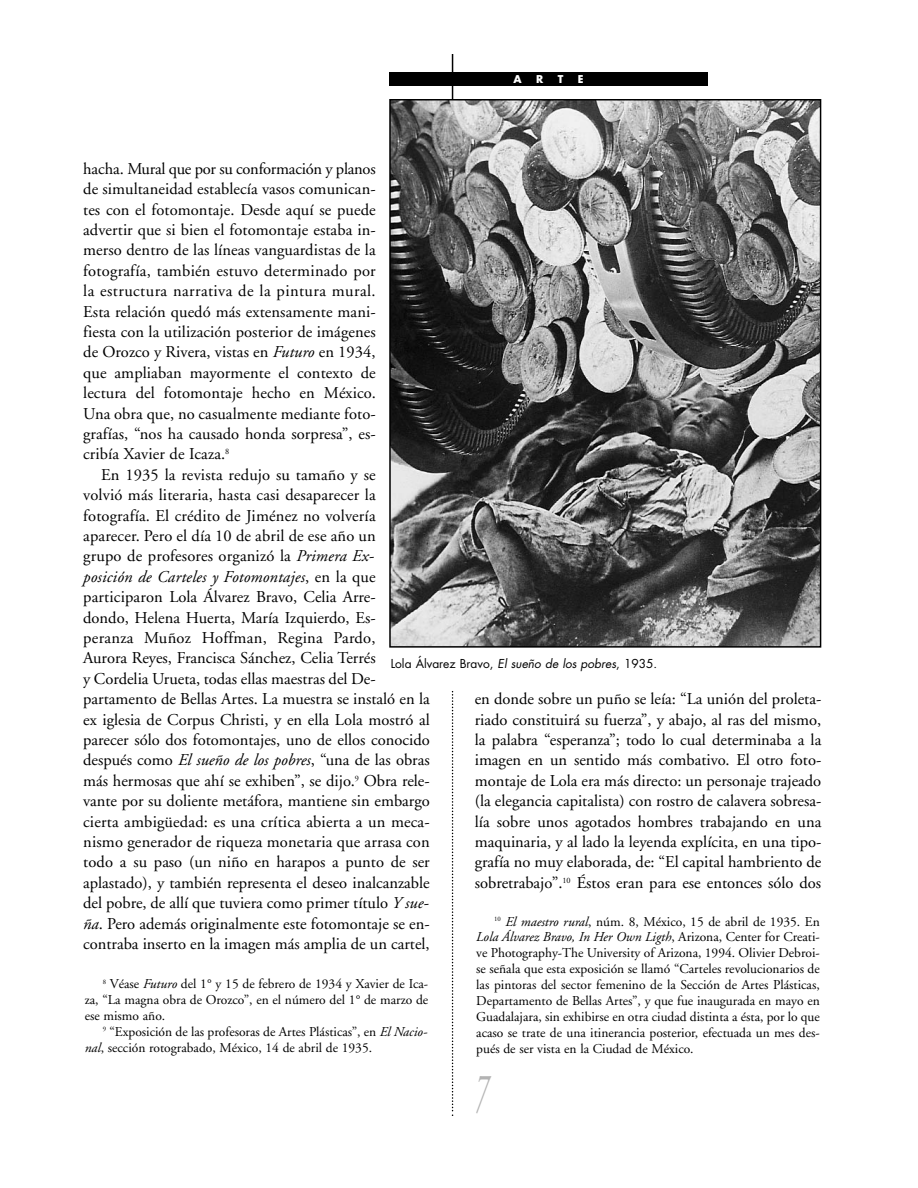
<style>
.page{position:relative;width:918px;height:1188px;background:#fff}
.page>*{position:absolute;margin:0;border:0;box-sizing:border-box;transform-origin:0 0}
.t1{font:italic 54px "Adobe Garamond";color:#b3b3b3;scale:.5 1}
.t2{font:16.5px/20.4px "Adobe Garamond";color:#000;text-align:justify}
.t3{font:13.5px/15.9px "Adobe Garamond";color:#000;text-align:justify}
.t4{font:12px "Futura";color:#000}
.t5{font:700 10.5px "Futura";color:#fff}
.s1{font-style:italic}
</style>
<div class="page">
<hr style="left:452px;top:54px;width:1px;height:306px;background:#000">
<svg style="left:452px;top:691px;width:1px;height:425px"></svg>
<div style="left:389px;top:72px;width:319px;height:14px;background:#000"></div>
<img style="left:392px;top:102px;width:426px;height:543px">
<div style="left:389px;top:99px;width:432px;height:549px;border:2px solid #000"></div>
<p class="t5" style="left:514px;top:74px;width:10px">A</p>
<p class="t5" style="left:536px;top:74px;width:9px">R</p>
<p class="t5" style="left:558px;top:74px;width:7px">T</p>
<p class="t5" style="left:578px;top:74px;width:7px">E</p>
<p class="t2" style="left:83px;top:160px;width:294px">hacha. Mural que por su conformación y planos de simultaneidad establecía vasos comunican&shy;tes con el fotomontaje. Desde aquí se puede advertir que si bien el fotomontaje estaba in&shy;merso dentro de las líneas vanguardistas de la fotografía, también estuvo determinado por la estructura narrativa de la pintura mural.<br>Esta relación quedó más extensamente mani&shy;fiesta con la utilización posterior de imágenes de Orozco y Rivera, vistas en <span class="s1">Futuro</span> en 1934, que ampliaban mayormente el contexto de lectura del fotomontaje hecho en México.<br>Una obra que, no casualmente mediante foto&shy;grafías, “nos ha causado honda sorpresa”, es&shy;cribía Xavier de Icaza.<sup>8</sup></p>
<p class="t2" style="left:83px;top:466px;width:348px;text-align:left;text-indent:18px">En 1935 la revista redujo su tamaño y se<br>volvió más literaria, hasta casi desaparecer la fotografía. El crédito de Jiménez no volvería aparecer. Pero el día 10 de abril de ese año un<br>grupo de profesores organizó la <span class="s1">Primera Ex-<br>posición de Carteles y Fotomontajes</span>, en la que participaron Lola Álvarez Bravo, Celia Arre-<br>dondo, Helena Huerta, María Izquierdo, Es&shy;peranza Muñoz Hoffman, Regina Pardo,<br>Aurora Reyes, Francisca Sánchez, Celia Terrés<br>y Cordelia Urueta, todas ellas maestras del De&shy;partamento de Bellas Artes. La muestra se instaló en la ex iglesia de Corpus Christi, y en ella Lola mostró al parecer sólo dos fotomontajes, uno de ellos conocido después como <span class="s1">El sueño de los pobres</span>, “una de las obras más hermosas que ahí se exhiben”, se dijo.<sup>9</sup> Obra rele&shy;vante por su doliente metáfora, mantiene sin embargo cierta ambigüedad: es una crítica abierta a un meca&shy;nismo generador de riqueza monetaria que arrasa con todo a su paso (un niño en harapos a punto de ser aplastado), y también representa el deseo inalcanzable del pobre, de allí que tuviera como primer título <span class="s1">Y sue&shy;ña</span>. Pero además originalmente este fotomontaje se en&shy;contraba inserto en la imagen más amplia de un cartel,</p>
<p class="t4" style="left:391px;top:658px;width:268px">Lola Álvarez Bravo, <span class="s1">El sueño de los pobres</span>, 1935.</p>
<p class="t2" style="left:475px;top:690px;width:348px">en donde sobre un puño se leía: “La unión del proleta&shy;riado constituirá su fuerza”, y abajo, al ras del mismo, la palabra “esperanza”; todo lo cual determinaba a la imagen en un sentido más combativo. El otro foto&shy;montaje de Lola era más directo: un personaje trajeado (la elegancia capitalista) con rostro de calavera sobresa&shy;lía sobre unos agotados hombres trabajando en una maquinaria, y al lado la leyenda explícita, en una tipo&shy;grafía no muy elaborada, de: “El capital hambriento de sobretrabajo”.<sup>10</sup> Éstos eran para ese entonces sólo dos</p>
<p class="t3" style="left:476px;top:915px;width:345px;text-indent:18px"><sup>10</sup> <span class="s1">El maestro rural</span>, núm. 8, México, 15 de abril de 1935. En <span class="s1">Lola Álvarez Bravo, In Her Own Ligth</span>, Arizona, Center for Creati&shy;ve Photography-The University of Arizona, 1994. Olivier Debroi&shy;se señala que esta exposición se llamó “Carteles revolucionarios de las pintoras del sector femenino de la Sección de Artes Plásticas, Departamento de Bellas Artes”, y que fue inaugurada en mayo en Guadalajara, sin exhibirse en otra ciudad distinta a ésta, por lo que acaso se trate de una itinerancia posterior, efectuada un mes des&shy;pués de ser vista en la Ciudad de México.</p>
<p class="t3" style="left:85px;top:977px;width:345px;text-indent:18px"><sup>8</sup> Véase <span class="s1">Futuro</span> del 1° y 15 de febrero de 1934 y Xavier de Ica&shy;za, “La magna obra de Orozco”, en el número del 1° de marzo de ese mismo año.</p>
<p class="t3" style="left:85px;top:1025px;width:344px;text-indent:18px"><sup>9</sup> “Exposición de las profesoras de Artes Plásticas”, en <span class="s1">El Nacio&shy;nal</span>, sección rotograbado, México, 14 de abril de 1935.</p>
<h1 class="t1" style="left:475px;top:1071px;width:28px">7</h1>
</div>
